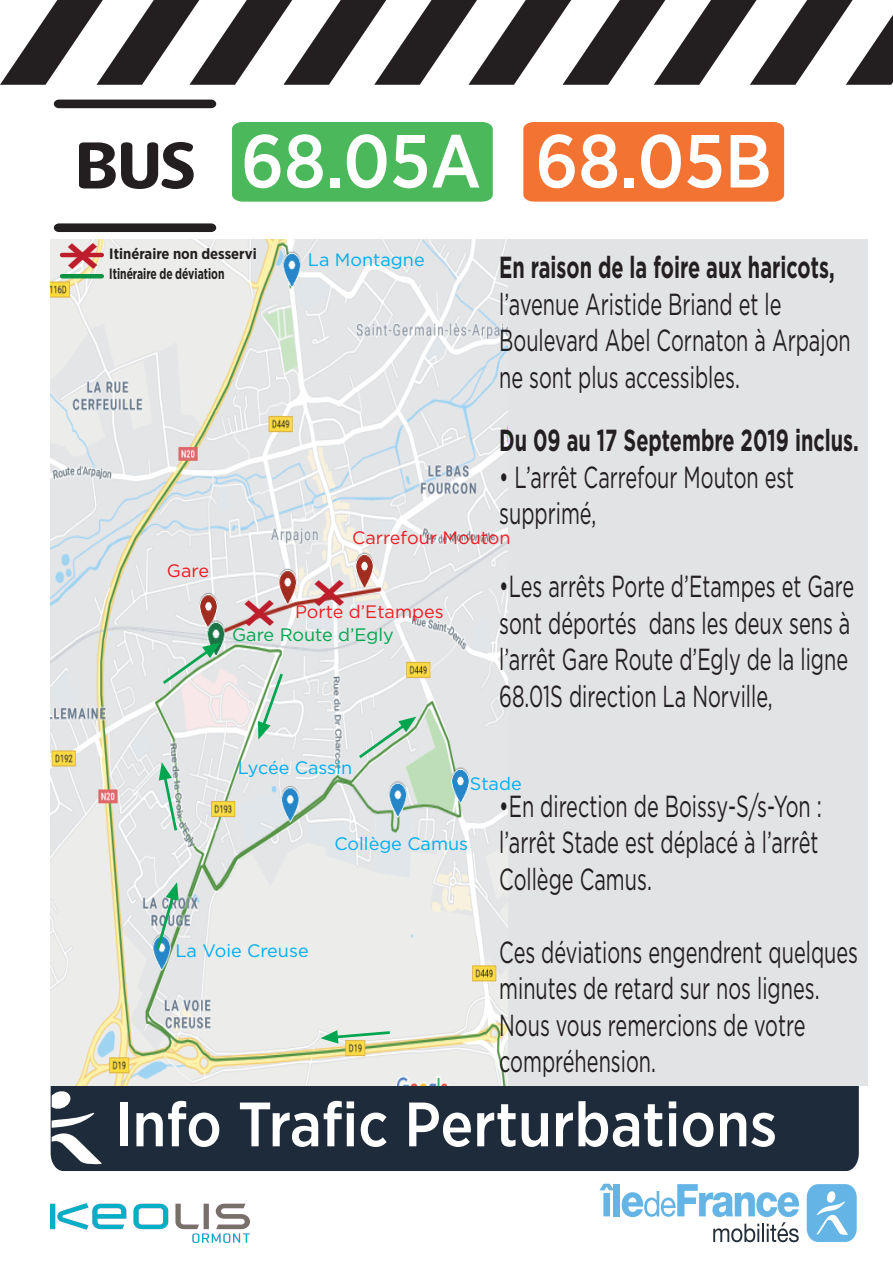
<style>
.page{position:relative;width:893px;height:1263px;background:#fff}
.page>*{position:absolute;margin:0;border:0;box-sizing:border-box;transform-origin:0 0}
.t1{font:500 75px "Gotham Narrow";color:#fff}
.t2{font:500 62.55px "Gotham Narrow";color:#fff}
.t3{font:30.45px/36.5px "Gotham";color:#231f20;scale:.65 1}
.t4{font:700 30.45px "Gotham";color:#231f20;scale:.65 1}
.t5{font:18px "Gotham";color:#00aeef}
.t6{font:18px "Gotham";color:#ee1d23}
.t7{font:18px "Gotham";color:#00a54f}
.t8{font:700 15px "Gotham Narrow";color:#231f20;scale:.79 1}
.t9{font:700 15px "Gotham Narrow";color:#231f20}
</style>
<div class="page">
<div style="left:51px;top:1085px;width:808px;height:86px;background:#1e2b3b"></div>
<div style="left:232px;top:122px;width:261px;height:80px;background:#4bb95b"></div>
<div style="left:59px;top:239px;width:808px;height:846px;background:#e2e3e5"></div>
<img style="left:51px;top:1203px;width:198px;height:39px">
<svg style="left:599px;top:1184px;width:14px;height:32px"></svg>
<div style="left:613px;top:1184px;width:7px;height:32px;background:#64b5e5"></div>
<svg style="left:622px;top:1184px;width:177px;height:58px"></svg>
<svg style="left:807px;top:1184px;width:50px;height:58px"></svg>
<svg style="left:0;top:0;width:893px;height:85px"></svg>
<img style="left:51px;top:239px;width:457px;height:846px">
<hr style="left:62px;top:274px;width:40px;height:4px;background:#0d9344">
<hr style="left:62px;top:253px;width:40px;height:4px;background:#be1d2c">
<svg style="left:52px;top:1090px;width:50px;height:75px"></svg>
<svg style="left:79px;top:142px;width:115px;height:47px"></svg>
<svg style="left:54px;top:100px;width:162px;height:8px"></svg>
<svg style="left:54px;top:223px;width:162px;height:9px"></svg>
<div style="left:523px;top:122px;width:261px;height:80px;background:#f37432"></div>
<svg style="left:68px;top:242px;width:29px;height:27px"></svg>
<svg style="left:315px;top:579px;width:29px;height:27px"></svg>
<svg style="left:245px;top:600px;width:29px;height:27px"></svg>
<svg style="left:160px;top:637px;width:64px;height:51px"></svg>
<svg style="left:155px;top:761px;width:27px;height:71px"></svg>
<svg style="left:252px;top:672px;width:36px;height:70px"></svg>
<svg style="left:356px;top:711px;width:64px;height:51px"></svg>
<svg style="left:320px;top:1026px;width:70px;height:19px"></svg>
<svg style="left:151px;top:880px;width:32px;height:71px"></svg>
<h1 class="t1" style="left:241px;top:114px;width:242px">68.05A</h1>
<h1 class="t1" style="left:535px;top:114px;width:238px">68.05B</h1>
<p class="t9" style="left:109px;top:244px;width:149px">Itinéraire non desservi</p>
<p class="t8" style="left:109px;top:264px;width:147px">Itinéraire de déviation</p>
<p class="t5" style="left:308px;top:249px;width:118px">La Montagne</p>
<p class="t4" style="left:499px;top:247px;width:518px">En raison de la foire aux haricots,</p>
<p class="t3" style="left:499px;top:285px;width:542px">l’avenue Aristide Briand et le<br>Boulevard Abel Cornaton à Arpajon ne sont plus accessibles.</p>
<p class="t4" style="left:499px;top:420px;width:555px">Du 09 au 17 Septembre 2019 inclus.</p>
<p class="t3" style="left:499px;top:458px;width:455px">• L’arrêt Carrefour Mouton est supprimé,</p>
<p class="t6" style="left:352px;top:526px;width:160px">Carrefour Mouton</p>
<p class="t6" style="left:167px;top:559px;width:44px">Gare</p>
<p class="t6" style="left:295px;top:600px;width:150px">Porte d’Etampes</p>
<p class="t7" style="left:232px;top:623px;width:163px">Gare Route d’Egly</p>
<p class="t3" style="left:499px;top:568px;width:548px">•Les arrêts Porte d’Etampes et Gare sont déportés dans les deux sens à l’arrêt Gare Route d’Egly de la ligne 68.01S direction La Norville,</p>
<p class="t5" style="left:238px;top:756px;width:116px">Lycée Cassin</p>
<p class="t5" style="left:470px;top:772px;width:53px">Stade</p>
<p class="t3" style="left:499px;top:787px;width:498px;text-align:justify">•En direction de Boissy-S/s-Yon : l’arrêt Stade est déplacé à l’arrêt Collège Camus.</p>
<p class="t5" style="left:334px;top:832px;width:135px">Collège Camus</p>
<p class="t5" style="left:175px;top:939px;width:135px">La Voie Creuse</p>
<p class="t3" style="left:499px;top:933px;width:554px">Ces déviations engendrent quelques minutes de retard sur nos lignes.<br>Nous vous remercions de votre compréhension.</p>
<h2 class="t2" style="left:115px;top:1085px;width:664px">Info Trafic Perturbations</h2>
</div>
